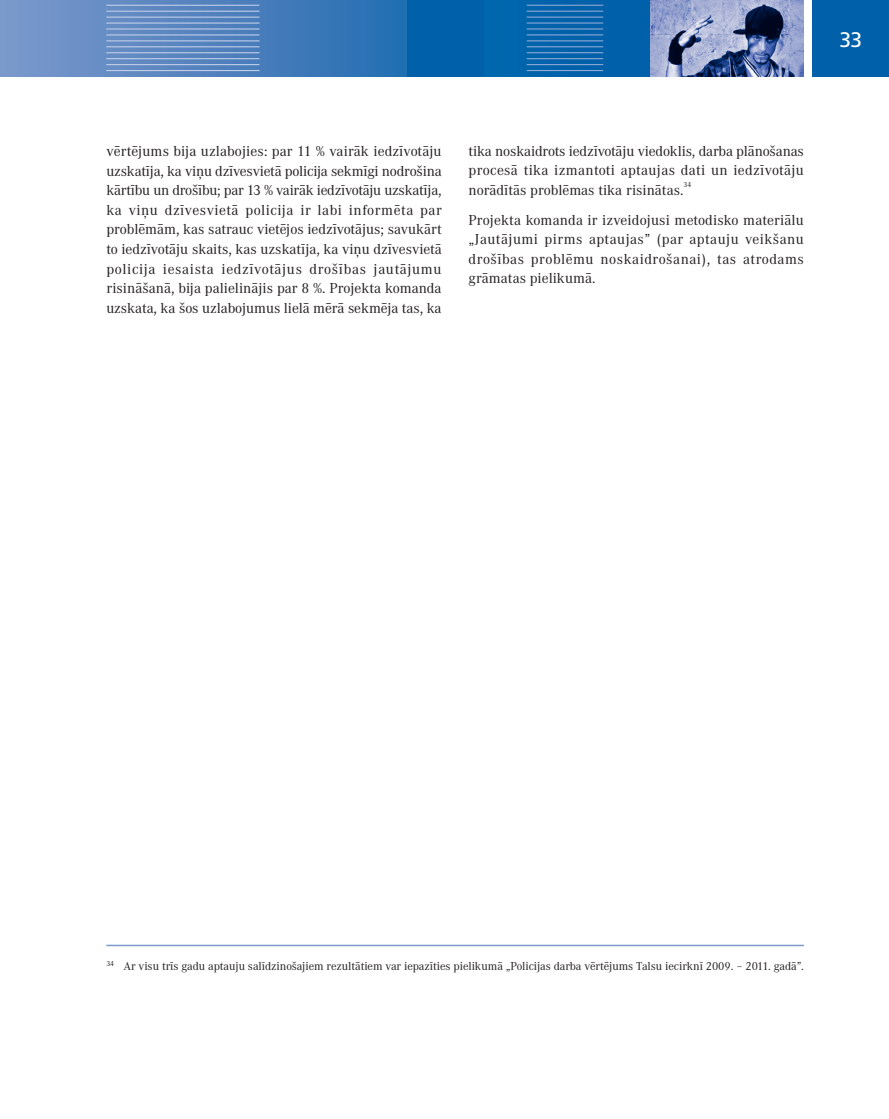
<style>
.page{position:relative;width:889px;height:1119px;background:#fff}
.page>*{position:absolute;margin:0;border:0;box-sizing:border-box;transform-origin:0 0}
.t1{font:21px "Frutiger CE";color:#fff}
.t2{font:15px/19.6px "Corpo A Lv";color:#231f20;text-align:justify}
.t3{font:12px "Corpo A Lv";letter-spacing:-.005em;color:#231f20}
.t4{font:7.5px "Corpo A Lv";color:#231f20}
</style>
<div class="page">
<div style="left:812px;top:0;width:77px;height:77px;background:#0060a9"></div>
<div style="left:584px;top:0;width:110px;height:76px;background:#0060a9"></div>
<svg style="left:0;top:0;width:585px;height:76px"></svg>
<img style="left:651px;top:0;width:153px;height:77px">
<div style="left:408px;top:0;width:76px;height:77px;background:#0060a9"></div>
<hr style="left:106px;top:5px;width:153px;height:1px;background:#c4cfe8">
<hr style="left:106px;top:11px;width:153px;height:1px;background:#c4cfe8">
<hr style="left:106px;top:17px;width:153px;height:1px;background:#c4cfe8">
<hr style="left:106px;top:23px;width:153px;height:1px;background:#c4cfe8">
<hr style="left:106px;top:28px;width:153px;height:2px;background:#c4cfe8">
<hr style="left:106px;top:34px;width:153px;height:1px;background:#c4cfe8">
<hr style="left:106px;top:40px;width:153px;height:1px;background:#c4cfe8">
<hr style="left:106px;top:46px;width:153px;height:1px;background:#c4cfe8">
<hr style="left:106px;top:52px;width:153px;height:1px;background:#c4cfe8">
<hr style="left:106px;top:58px;width:153px;height:1px;background:#c4cfe8">
<hr style="left:106px;top:64px;width:153px;height:1px;background:#c4cfe8">
<hr style="left:106px;top:70px;width:153px;height:1px;background:#c4cfe8">
<hr style="left:527px;top:5px;width:76px;height:1px;background:#92aad5">
<hr style="left:527px;top:11px;width:76px;height:1px;background:#92aad5">
<hr style="left:527px;top:17px;width:76px;height:1px;background:#92aad5">
<hr style="left:527px;top:22px;width:76px;height:2px;background:#92aad5">
<hr style="left:527px;top:28px;width:76px;height:2px;background:#92aad5">
<hr style="left:527px;top:34px;width:76px;height:1px;background:#92aad5">
<hr style="left:527px;top:40px;width:76px;height:1px;background:#92aad5">
<hr style="left:527px;top:46px;width:76px;height:1px;background:#92aad5">
<hr style="left:527px;top:52px;width:76px;height:1px;background:#92aad5">
<hr style="left:527px;top:58px;width:76px;height:1px;background:#92aad5">
<hr style="left:527px;top:64px;width:76px;height:1px;background:#92aad5">
<hr style="left:527px;top:70px;width:76px;height:1px;background:#92aad5">
<hr style="left:106px;top:944px;width:698px;height:2px;background:#7b9acc">
<h1 class="t1" style="left:839px;top:29px;width:24px">33</h1>
<p class="t2" style="left:106px;top:142px;width:337px">vïrtïjums bija uzlabojies: par 11 % vairÇk iedz¥votÇju uzskat¥ja, ka vi¿u dz¥vesvietÇ policija sekm¥gi nodro‰ina kÇrt¥bu un dro‰¥bu; par 13 % vairÇk iedz¥votÇju uzskat¥ja, ka vi¿u dz¥vesvietÇ policija ir labi informïta par problïmÇm, kas satrauc vietïjos iedz¥votÇjus; savukÇrt to iedz¥votÇju skaits, kas uzskat¥ja, ka vi¿u dz¥vesvietÇ policija iesaista iedz¥votÇjus dro‰¥bas jautÇjumu risinÇ‰anÇ, bija palielinÇjis par 8 %. Projekta komanda uzskata, ka ‰os uzlabojumus lielÇ mïrÇ sekmïja tas, ka</p>
<p class="t2" style="left:468px;top:143px;width:337px">tika noskaidrots iedz¥votÇju viedoklis, darba plÇno‰anas procesÇ tika izmantoti aptaujas dati un iedz¥votÇju norÇd¥tÇs problïmas tika risinÇtas.</p>
<p class="t4" style="left:683px;top:182px;width:9px">34</p>
<p class="t2" style="left:468px;top:211px;width:337px">Projekta komanda ir izveidojusi metodisko materiÇlu „JautÇjumi pirms aptaujas” (par aptauju veik‰anu dro‰¥bas problïmu noskaidro‰anai), tas atrodams grÇmatas pielikumÇ.</p>
<p class="t3" style="left:106px;top:961px;width:699px"><sup>34</sup> Ar visu tr¥s gadu aptauju sal¥dzino‰ajiem rezultÇtiem var iepaz¥ties pielikumÇ „Policijas darba vïrtïjums Talsu iecirkn¥ 2009. – 2011. gadÇ”.</p>
</div>
